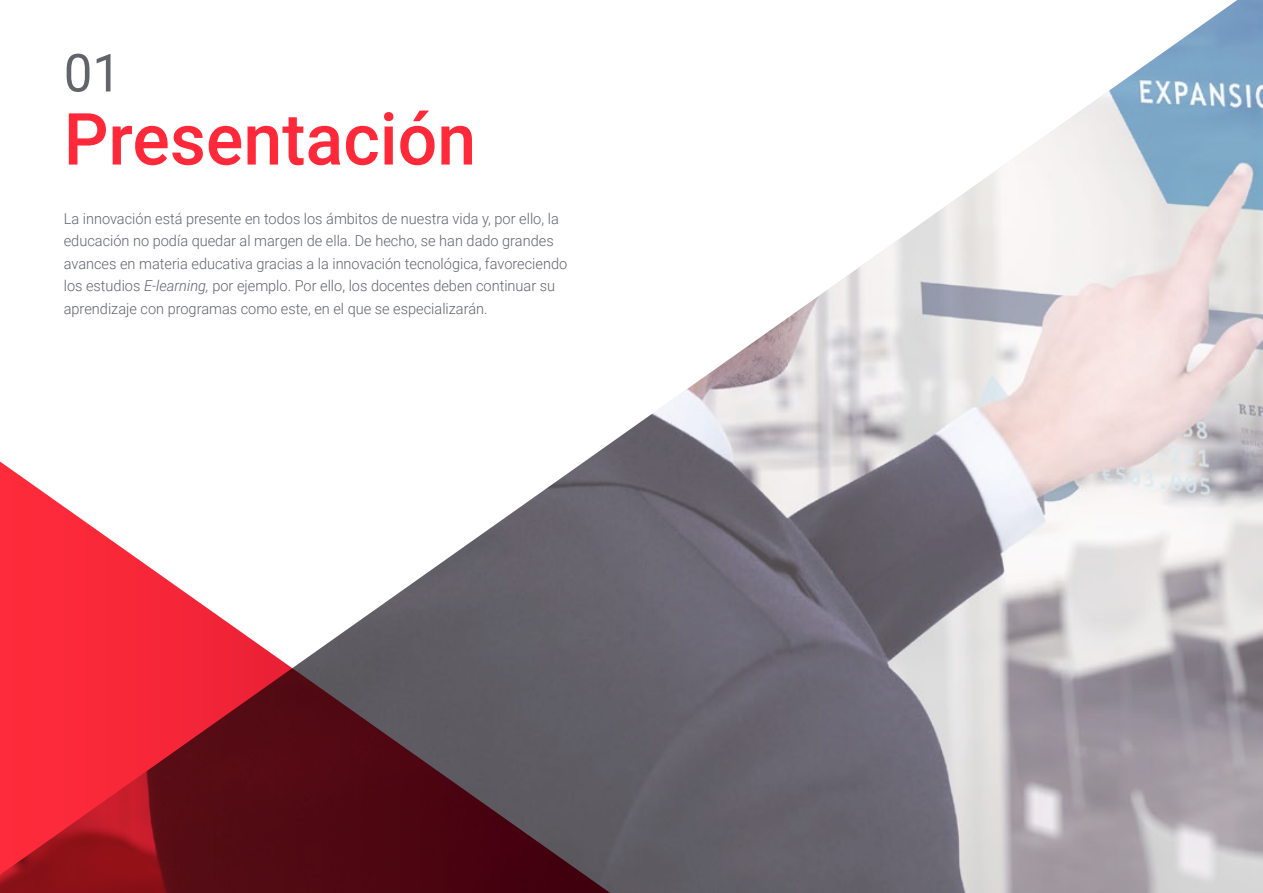
<style>
.page{position:relative;width:1263px;height:893px;background:#fff}
.page>*{position:absolute;margin:0;border:0;box-sizing:border-box;transform-origin:0 0}
.t1{font:500 72px "Roboto";color:#ff293a}
.t2{font:52.5px "Roboto";color:#61646a}
.t3{font:300 15px/22.5px "Roboto";color:#61646a}
.s1{font-style:italic}
</style>
<div class="page">
<img style="left:606px;top:0;width:657px;height:893px">
<svg style="left:0;top:446px;width:640px;height:447px"></svg>
<h2 class="t2" style="left:64px;top:36px;width:59px">01</h2>
<h1 class="t1" style="left:64px;top:89px;width:414px">Presentación</h1>
<p class="t3" style="left:64px;top:207px;width:505px">La innovación está presente en todos los ámbitos de nuestra vida y, por ello, la educación no podía quedar al margen de ella. De hecho, se han dado grandes avances en materia educativa gracias a la innovación tecnológica, favoreciendo los estudios <span class="s1">E-learning,</span> por ejemplo. Por ello, los docentes deben continuar su aprendizaje con programas como este, en el que se especializarán.</p>
</div>
